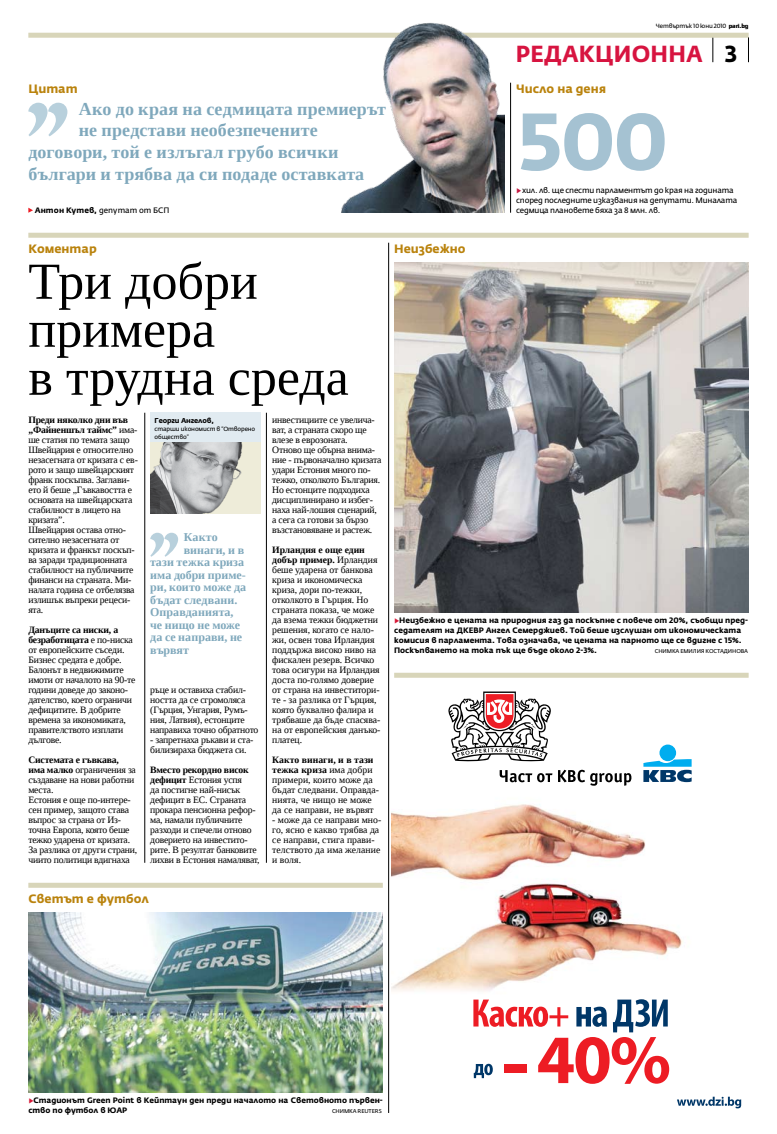
<style>
.page{position:relative;width:777px;height:1134px;background:#fff}
.page>*{position:absolute;margin:0;border:0;box-sizing:border-box;transform-origin:0 0}
.t1{font:700 80px "Fedra Sans Alt Pro";color:#a5c2d2}
.t2{font:52px/48px "Liberation Serif";color:#000}
.t3{font:700 23px "Fedra Sans Alt Pro";color:#d71440;scale:.96 1}
.t4{font:700 18px "Liberation Serif";letter-spacing:.005em;color:#7fa8bc}
.t5{font:700 12px "Liberation Serif";letter-spacing:.005em;color:#7fa8bc}
.t6{font:700 12px "Fedra Sans Alt Pro";color:#ba830d}
.t7{font:9.7px/10px "Liberation Serif";letter-spacing:-.02em;color:#000}
.t8{font:9.7px/10px "Liberation Serif";letter-spacing:.005em;color:#000}
.t9{font:700 7.8px/10px "Fedra Sans Alt Pro";color:#000}
.t10{font:7.8px/10px "Fedra Sans Alt Pro";letter-spacing:-.02em;color:#000}
.t11{font:7.8px "Fedra Sans Alt Pro";letter-spacing:.01em;color:#000}
.t12{font:700 7px "Fedra Sans Alt Pro";letter-spacing:-.02em;color:#000}
.t13{font:6px/8.5px "Fedra Sans Alt Pro";letter-spacing:-.02em;color:#000}
.t14{font:5.5px "Fedra Sans Alt Pro";letter-spacing:-.02em;color:#000}
.s1{font-weight:700}
.s2{font-family:"District";font-weight:500}
.s3{color:#000}
.s4{color:#c51941}
.s5{color:#d71635}
</style>
<div class="page">
<svg style="left:712px;top:38px;width:1px;height:24px"></svg>
<svg style="left:748px;top:37px;width:1px;height:25px"></svg>
<div style="left:28px;top:33px;width:720px;height:5px;background:#d8d5b9"></div>
<div style="left:28px;top:233px;width:720px;height:5px;background:#d8d5b9"></div>
<div style="left:394px;top:673px;width:354px;height:5px;background:#d8d5b9"></div>
<svg style="left:28px;top:103px;width:39px;height:33px"></svg>
<hr style="left:510px;top:83px;width:1px;height:130px;background:#000">
<svg style="left:28px;top:208px;width:5px;height:5px"></svg>
<hr style="left:145px;top:413px;width:1px;height:450px;background:#000">
<svg style="left:150px;top:533px;width:28px;height:24px"></svg>
<img style="left:392px;top:759px;width:350px;height:350px">
<svg style="left:643px;top:744px;width:48px;height:38px"></svg>
<svg style="left:448px;top:691px;width:105px;height:70px"></svg>
<svg style="left:499px;top:770px;width:132px;height:16px"></svg>
<svg style="left:473px;top:999px;width:196px;height:85px"></svg>
<div style="left:504px;top:1064px;width:23px;height:8px;background:#ed1c24"></div>
<svg style="left:677px;top:1097px;width:64px;height:11px"></svg>
<hr style="left:388px;top:243px;width:1px;height:870px;background:#000">
<div style="left:150px;top:413px;width:111px;height:30px;background:#e1ebf1"></div>
<img style="left:150px;top:443px;width:111px;height:71px">
<hr style="left:266px;top:413px;width:1px;height:450px;background:#000">
<img style="left:243px;top:22px;width:262px;height:191px">
<img style="left:394px;top:263px;width:354px;height:350px">
<div style="left:28px;top:883px;width:355px;height:5px;background:#d8d5b9"></div>
<img style="left:28px;top:913px;width:355px;height:180px">
<p class="t6" style="left:28px;top:81px;width:51px">Цитат</p>
<p class="t4" style="left:79px;top:97px;width:309px">Ако до края на седмицата премиерът</p>
<p class="t4" style="left:79px;top:118px;width:241px">не представи необезпечените</p>
<p class="t4" style="left:28px;top:140px;width:312px">договори, той е излъгал грубо всички</p>
<p class="t4" style="left:28px;top:162px;width:337px">българи и трябва да си подаде оставката</p>
<p class="t11" style="left:35px;top:205px;width:136px"><span class="s1">Антон Кутев,</span> ДЕПУТАТ ОТ БСП</p>
<p class="t13" style="left:656px;top:21px;width:94px">ЧЕТВЪРТЪК 10 ЮНИ 2010 <span class="s2">pari.bg</span></p>
<p class="t3" style="left:516px;top:40px;width:232px">редакционна <span class="s3">3</span></p>
<p class="t6" style="left:516px;top:81px;width:91px">Число на деня</p>
<p class="t1" style="left:516px;top:92px;width:153px">500</p>
<p class="t10" style="left:516px;top:185px;width:223px"><span class="s4">▶</span>ХИЛ. ЛВ. ЩЕ СПЕСТИ ПАРЛАМЕНТЪТ ДО КРАЯ НА ГОДИНАТА<br>СПОРЕД ПОСЛЕДНИТЕ ИЗКАЗВАНИЯ НА ДЕПУТАТИ. МИНАЛАТА<br>СЕДМИЦА ПЛАНОВЕТЕ БЯХА ЗА 8 МЛН. ЛВ.</p>
<p class="t6" style="left:28px;top:241px;width:70px">Коментар</p>
<p class="t2" style="left:28px;top:257px;width:322px">Три добри примера<br>в трудна среда</p>
<p class="t7" style="left:28px;top:414px;width:111px"><span class="s1">Преди няколко дни във „Файненшъл таймс”</span> има&shy;ше статия по темата защо<br>Швейцария е относително незасегната от кризата с ев&shy;рото и защо швейцарският франк поскъпва. Заглави&shy;ето й беше „Гъвкавостта е основата на швейцарската стабилност в лицето на кризата”.<br>Швейцария остава отно&shy;сително незасегната от кризата и франкът поскъп&shy;ва заради традиционната стабилност на публичните финанси на страната. Ми&shy;налата година се отбелязва излишък въпреки рецеси&shy;ята.</p>
<p class="t7" style="left:28px;top:624px;width:109px"><span class="s1">Данъците са ниски, а безработицата</span> е по-ниска от европейските съседи.<br>Бизнес средата е добре.<br>Балонът в недвижимите имоти от началото на 90-те години доведе до законо&shy;дателство, което ограничи дефицитите. В добрите времена за икономиката, правителството изплати дългове.</p>
<p class="t7" style="left:28px;top:754px;width:110px"><span class="s1">Системата е гъвкава, има малко</span> ограничения за създаване на нови работни места.<br>Естония е още по-интере&shy;сен пример, защото става въпрос за страна от Из&shy;точна Европа, която беше тежко ударена от кризата.<br>За разлика от други страни, чиито политици вдигнаха</p>
<p class="t12" style="left:154px;top:417px;width:61px">Георги Ангелов,</p>
<p class="t13" style="left:154px;top:425px;width:102px">СТАРШИ ИКОНОМИСТ В “ОТВОРЕНО<br>ОБЩЕСТВО”</p>
<p class="t7" style="left:272px;top:414px;width:111px">инвестициите се увелича&shy;ват, а страната скоро ще влезе в еврозоната.<br>Отново ще обърна внима&shy;ние - първоначално кризата удари Естония много по&shy;тежко, отколкото България.<br>Но естонците подходиха дисциплинирано и избег&shy;наха най-лошия сценарий, а сега са готови за бързо възстановяване и растеж.</p>
<p class="t7" style="left:272px;top:544px;width:110px"><span class="s1">Ирландия е още един добър пример.</span> Ирландия беше ударена от банкова криза и икономическа криза, дори по-тежки, отколкото в Гърция. Но страната показа, че може да взема тежки бюджетни решения, когато се нало&shy;жи, освен това Ирландия поддържа високо ниво на фискален резерв. Всичко това осигури на Ирландия доста по-голямо доверие от страна на инвеститори&shy;те - за разлика от Гърция, която буквално фалира и трябваше да бъде спасява&shy;на от европейския данъко&shy;платец.</p>
<p class="t8" style="left:272px;top:754px;width:108px"><span class="s1">Както винаги, и в тази тежка криза</span> има добри примери, които може да бъдат следвани. Оправда&shy;нията, че нищо не може да се направи, не вървят</p>
<p class="t8" style="left:272px;top:814px;width:111px">- може да се направи мно&shy;го, ясно е какво трябва да се направи, стига прави&shy;телството да има желание и воля.</p>
<p class="t5" style="left:184px;top:529px;width:35px">Както</p>
<p class="t5" style="left:184px;top:542px;width:62px">винаги, и в</p>
<p class="t5" style="left:150px;top:554px;width:95px">тази тежка криза</p>
<p class="t5" style="left:150px;top:567px;width:97px">има добри приме-</p>
<p class="t5" style="left:150px;top:579px;width:97px">ри, които може да</p>
<p class="t5" style="left:150px;top:592px;width:89px">бъдат следвани.</p>
<p class="t5" style="left:150px;top:604px;width:85px">Оправданията,</p>
<p class="t5" style="left:150px;top:617px;width:91px">че нищо не може</p>
<p class="t5" style="left:150px;top:629px;width:93px">да се направи, не</p>
<p class="t5" style="left:150px;top:642px;width:40px">вървят</p>
<p class="t7" style="left:150px;top:684px;width:110px">ръце и оставиха стабил&shy;ността да се сгромоляса (Гърция, Унгария, Румъ&shy;ния, Латвия), естонците направиха точно обратното</p>
<p class="t7" style="left:150px;top:734px;width:105px">- запретнаха ръкави и ста&shy;билизираха бюджета си.</p>
<p class="t7" style="left:150px;top:764px;width:111px"><span class="s1">Вместо рекордно висок дефицит</span> Естония успя<br>да постигне най-нисък дефицит в ЕС. Страната прокара пенсионна рефор&shy;ма, намали публичните разходи и спечели отново доверието на инвестито&shy;рите. В резултат банковите лихви в Естония намаляват,</p>
<p class="t6" style="left:28px;top:891px;width:122px">Светът е футбол</p>
<p class="t6" style="left:394px;top:241px;width:73px">Н еизбежно</p>
<p class="t9" style="left:394px;top:615px;width:355px"><span class="s5">▶</span>Неизбежно е цената на природния газ да поскъпне с повече от 20%, съобщи пред&shy;седателят на ДКЕ</p>
<p class="t9" style="left:394px;top:625px;width:349px;text-align:justify;text-indent:79px">ВР Ангел Семерджиев. Той беше изслушан от икономическата комисия в парламента. Това означава, че цената на парното ще се вдигне с 15%.<br>Поскъпването на тока пък ще бъде около 2-3%.</p>
<p class="t14" style="left:655px;top:647px;width:94px">СНИМ КА ЕМ ИЛИЯ КОСТАДИНОВА</p>
<p class="t9" style="left:28px;top:1095px;width:356px"><span class="s5">▶</span>Стадионът Green Point в Кейптаун ден преди началото на световното първен&shy;ство по футбол в ЮАР</p>
<p class="t14" style="left:332px;top:1107px;width:51px">СНИМ КА REUTERS</p>
</div>
